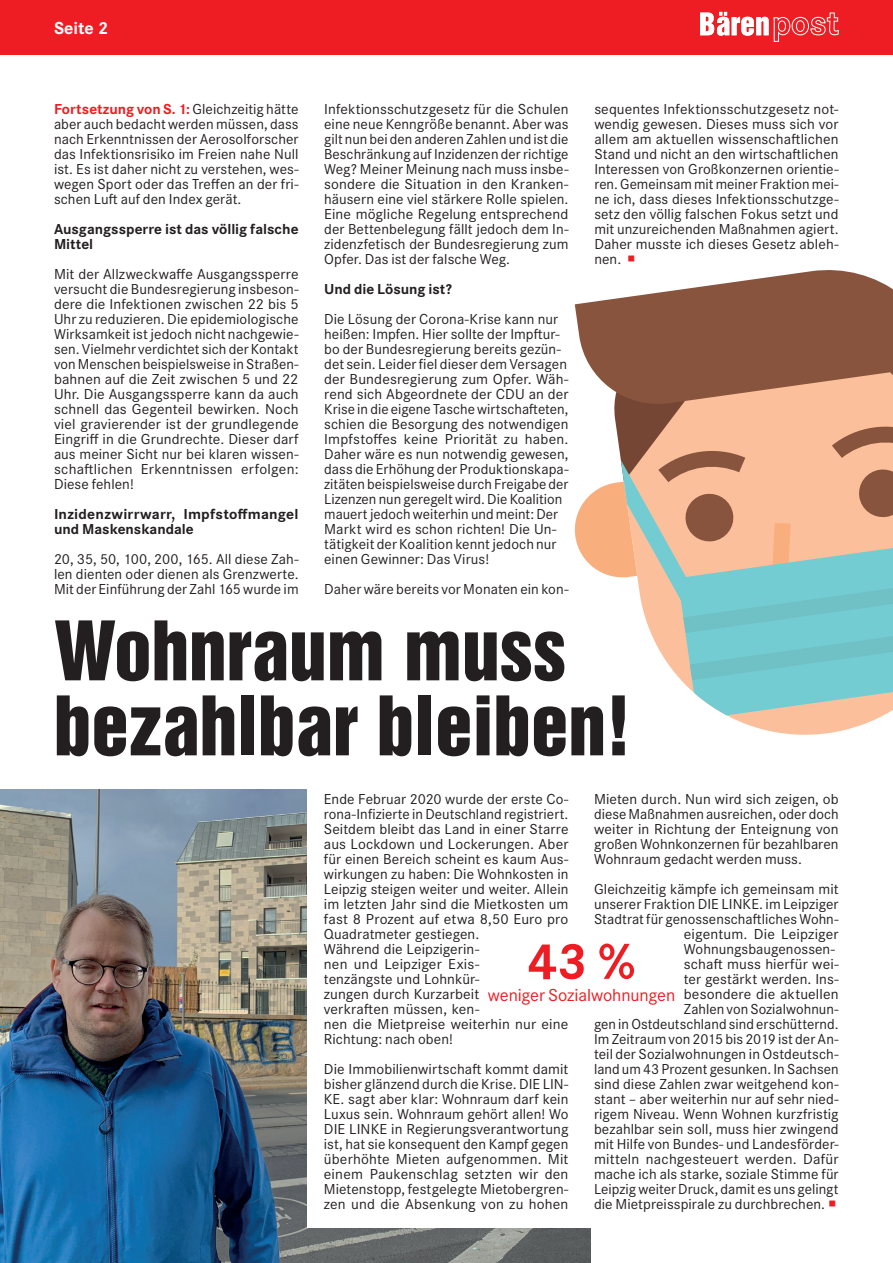
<style>
.page{position:relative;width:893px;height:1263px;background:#fff}
.page>*{position:absolute;margin:0;border:0;box-sizing:border-box;transform-origin:0 0}
.t1{font:75px/75px "Helvetica Inserat LT";color:#231f20}
.t2{font:700 52.5px "Corporate S Pro";color:#ee1d23}
.t3{font:18px "Corporate S Pro";letter-spacing:-.005em;color:#ee1d23}
.t4{font:700 18px "Corporate S";color:#fff}
.t5{font:15px/15px "Corporate S Pro";letter-spacing:.005em;color:#231f20;text-align:justify}
.t6{font:15px/15px "Corporate S Pro";letter-spacing:.005em;color:#231f20;text-align:justify;scale:1.04 1}
.t7{font:700 15px/15px "Corporate S Pro";letter-spacing:.005em;color:#231f20}
.t8{font:700 15px/15px "Corporate S Pro";letter-spacing:.005em;color:#231f20;scale:1.04 1}
.s1{font-weight:700;color:#ee1d23}
.s2{color:#ee1d23}
</style>
<div class="page">
<div style="left:0;top:0;width:893px;height:54px;background:#ee1d23"></div>
<svg style="left:700px;top:12px;width:139px;height:30px"></svg>
<img style="left:0;top:789px;width:590px;height:474px">
<div style="left:307px;top:774px;width:549px;height:453px;background:#fff"></div>
<svg style="left:726px;top:715px;width:158px;height:20px;fill:#fbc09b"></svg>
<svg style="left:575px;top:270px;width:318px;height:68px;fill:#88543d"></svg>
<svg style="left:574px;top:338px;width:319px;height:377px"></svg>
<p class="t4" style="left:54px;top:15px;width:56px">2Seite 2</p>
<p class="t5" style="left:54px;top:100px;width:246px"><span class="s1">Fortsetzung von S. 1:</span> Gleichzeitig hätte aber auch bedacht werden müssen, dass nach Erkenntnissen der Aerosolforscher das Infektionsrisiko im Freien nahe Null ist. Es ist daher nicht zu verstehen, wes&shy;wegen Sport oder das Treffen an der fri&shy;schen Luft auf den Index gerät.</p>
<p class="t7" style="left:54px;top:220px;width:246px">Ausgangssperre ist das völlig falsche<br>Mittel</p>
<p class="t5" style="left:54px;top:265px;width:246px">Mit der Allzweckwaffe Ausgangssperre versucht die Bundesregierung insbeson&shy;dere die Infektionen zwischen 22 bis 5<br>Uhr zu reduzieren. Die epidemiologische Wirksamkeit ist jedoch nicht nachgewie&shy;sen. Vielmehr verdichtet sich der Kontakt von Menschen beispielsweise in Straßen&shy;bahnen auf die Zeit zwischen 5 und 22<br>Uhr. Die Ausgangssperre kann da auch schnell das Gegenteil bewirken. Noch viel gravierender ist der grundlegende Eingriff in die Grundrechte. Dieser darf aus meiner Sicht nur bei klaren wissen&shy;schaftlichen Erkenntnissen erfolgen:<br>Diese fehlen!</p>
<p class="t8" style="left:54px;top:505px;width:237px">Inzidenzwirrwarr, Impfstoffmangel und Maskenskandale</p>
<p class="t5" style="left:54px;top:550px;width:246px">20, 35, 50, 100, 200, 165. All diese Zah&shy;len dienten oder dienen als Grenzwerte.<br>Mit der Einführung der Zahl 165 wurde im</p>
<p class="t5" style="left:324px;top:100px;width:246px">Infektionsschutzgesetz für die Schulen eine neue Kenngröße benannt. Aber was gilt nun bei den anderen Zahlen und ist die Beschränkung auf Inzidenzen der richtige Weg? Meiner Meinung nach muss insbe&shy;sondere die Situation in den Kranken&shy;häusern eine viel stärkere Rolle spielen.<br>Eine mögliche Regelung entsprechend der Bettenbelegung fällt jedoch dem In&shy;zidenzfetisch der Bundesregierung zum Opfer. Das ist der falsche Weg.</p>
<p class="t7" style="left:324px;top:280px;width:129px">Und die Lösung ist?</p>
<p class="t5" style="left:324px;top:310px;width:246px;text-align:left">Die Lösung der Corona-Krise kann nur heißen: Impfen. Hier sollte der Impftur&shy;bo der Bundesregierung bereits gezün&shy;det sein. Leider fiel dieser dem Versagen der Bundesregierung zum Opfer. Wäh&shy;rend sich Abgeordnete der CDU an der Krise in die eigene Tasche wirtschafteten, schien die Besorgung des notwendigen Impfstoffes keine Priorität zu haben.<br>Daher wäre es nun notwendig gewesen, dass die Erhöhung der Produktionskapa&shy;zitäten beispielsweise durch Freigabe der Lizenzen nun geregelt wird. Die Koalition mauert jedoch weiterhin und meint: Der Markt wird es schon richten! Die Un&shy;tätigkeit der Koalition kennt jedoch nur einen Gewinner: Das Virus!</p>
<p class="t5" style="left:324px;top:580px;width:246px">Daher wäre bereits vor Monaten ein kon-</p>
<p class="t6" style="left:594px;top:100px;width:236px">sequentes Infektionsschutzgesetz not&shy;wendig gewesen. Dieses muss sich vor allem am aktuellen wissenschaftlichen Stand und nicht an den wirtschaftlichen Interessen von Großkonzernen orientie&shy;ren. Gemeinsam mit meiner Fraktion mei&shy;ne ich, dass dieses Infektionsschutzge&shy;setz den völlig falschen Fokus setzt und mit unzureichenden Maßnahmen agiert.<br>Daher musste ich dieses Gesetz ableh&shy;nen. <span class="s2">○</span></p>
<h1 class="t1" style="left:54px;top:615px;width:579px">Wohnraum muss bezahlbar bleiben!</h1>
<p class="t5" style="left:324px;top:790px;width:246px;text-align:left">Ende Februar 2020 wurde der erste Co&shy;rona-Infizierte in Deutschland registriert.<br>Seitdem bleibt das Land in einer Starre aus Lockdown und Lockerungen. Aber für einen Bereich scheint es kaum Aus&shy;wirkungen zu haben: Die Wohnkosten in<br>Leipzig steigen weiter und weiter. Allein im letzten Jahr sind die Mietkosten um fast 8 Prozent auf etwa 8,50 Euro pro<br>Quadratmeter gestiegen.<br>Während die Leipzigerin-<br>nen und Leipziger Exis-<br>tenzängste und Lohnkür-<br>zungen durch Kurzarbeit<br>verkraften müssen, ken-<br>nen die Mietpreise weiterhin nur eine<br>Richtung: nach oben!</p>
<p class="t5" style="left:324px;top:1060px;width:246px">Die Immobilienwirtschaft kommt damit bisher glänzend durch die Krise. DIE LIN-KE. sagt aber klar: Wohnraum darf kein Luxus sein. Wohnraum gehört allen! Wo DIE LINKE in Regierungsverantwortung ist, hat sie konsequent den Kampf gegen überhöhte Mieten aufgenommen. Mit einem Paukenschlag setzten wir den Mietenstopp, festgelegte Mietobergren&shy;zen und die Absenkung von zu hohen</p>
<p class="t5" style="left:594px;top:790px;width:246px">Mieten durch. Nun wird sich zeigen, ob diese Maßnahmen ausreichen, oder doch weiter in Richtung der Enteignung von großen Wohnkonzernen für bezahlbaren Wohnraum gedacht werden muss.</p>
<p class="t5" style="left:594px;top:880px;width:246px;text-align:right">Gleichzeitig kämpfe ich gemeinsam mit unserer Fraktion DIE LINKE. im Leipziger Stadtrat für genossenschaftliches Wohn&shy;eigentum. Die Leipziger Wohnungsbaugenossen-<br>schaft muss hierfür wei-<br>ter gestärkt werden. Ins-<br>besondere die aktuellen<br>Zahlen von Sozialwohnun-<br>gen in Ostdeutschland sind erschütternd.<br>Im Zeitraum von 2015 bis 2019 ist der An&shy;teil der Sozialwohnungen in Ostdeutsch&shy;land um 43 Prozent gesunken. In Sachsen sind diese Zahlen zwar weitgehend kon&shy;stant – aber weiterhin nur auf sehr nied&shy;rigem Niveau. Wenn Wohnen kurzfristig bezahlbar sein soll, muss hier zwingend mit Hilfe von Bundes- und Landesförder&shy;mitteln nachgesteuert werden. Dafür mache ich als starke, soziale Stimme für Leipzig weiter Druck, damit es uns gelingt die Mietpreisspirale zu durchbrechen. <span class="s2">○</span></p>
<h2 class="t2" style="left:527px;top:920px;width:110px">43 %</h2>
<p class="t3" style="left:488px;top:982px;width:189px">weniger Sozialwohnungen</p>
</div>
